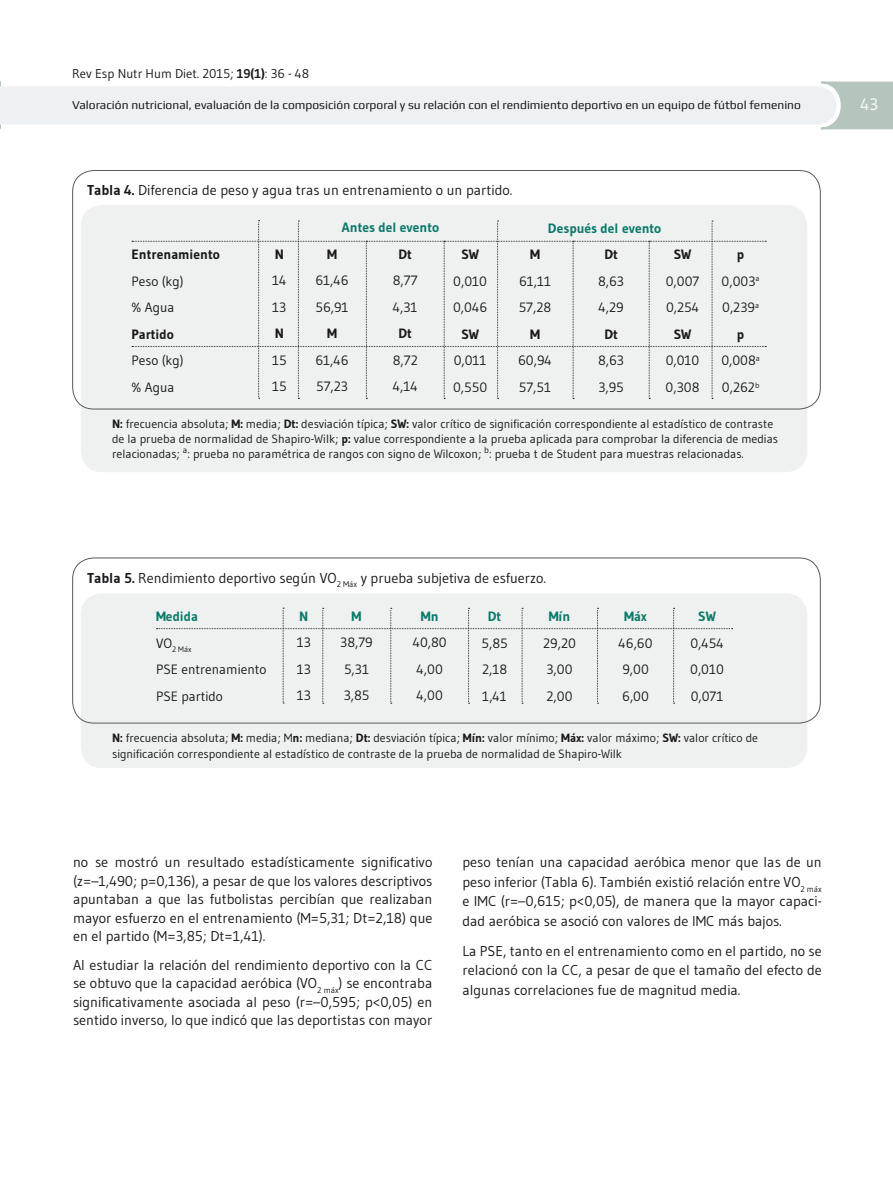
<style>
.page{position:relative;width:893px;height:1191px;background:#fff}
.page>*{position:absolute;margin:0;border:0;box-sizing:border-box;transform-origin:0 0}
.t1{font:16.5px "Gudea";color:#fff}
.t2{font:14.25px/18.5px "Gudea";color:#1a181b;text-align:justify}
.t3{font:13.5px/26.5px "Gudea";color:#1a181b}
.t4{font:700 13.5px "Gudea";color:#0a7969}
.t5{font:700 13.5px "Gudea";color:#1a181b}
.t6{font:12.75px "Gudea";color:#1a181b}
.t7{font:12px/15px "Gudea";color:#1a181b}
.t8{font:12px "Play";color:#1a181b}
.t9{font:7.8px "Gudea";color:#1a181b}
.s1{font-weight:700}
</style>
<div class="page">
<svg style="left:0;top:81px;width:893px;height:49px"></svg>
<div style="left:81px;top:205px;width:726px;height:267px;background:#eef1f0;border-radius:21px"></div>
<div style="left:72px;top:170px;width:749px;height:239px;border:1px solid #59595b;border-radius:21px"></div>
<svg style="left:132px;top:220px;width:634px;height:179px"></svg>
<div style="left:81px;top:593px;width:726px;height:175px;background:#eef1f0;border-radius:21px"></div>
<div style="left:72px;top:557px;width:749px;height:166px;border:1px solid #59595b;border-radius:21px"></div>
<svg style="left:156px;top:608px;width:577px;height:96px"></svg>
<p class="t6" style="left:72px;top:65px;width:238px">Rev Esp Nutr Hum Diet. 2015; <span class="s1">19(1)</span>: 36 - 48</p>
<p class="t8" style="left:72px;top:98px;width:730px">Valoración nutricional, evaluación de la composición corporal y su relación con el rendimiento deportivo en un equipo de fútbol femenino</p>
<p class="t1" style="left:860px;top:94px;width:19px">43</p>
<p class="t2" style="left:87px;top:181px;width:427px"><span class="s1">Tabla 4.</span> Diferencia de peso y agua tras un entrenamiento o un partido.</p>
<p class="t5" style="left:132px;top:246px;width:90px">Entrenamiento</p>
<p class="t3" style="left:132px;top:267px;width:53px">Peso (kg) % Agua</p>
<p class="t5" style="left:132px;top:325px;width:44px">Partido</p>
<p class="t3" style="left:132px;top:347px;width:53px">Peso (kg) % Agua</p>
<p class="t5" style="left:275px;top:246px;width:11px">N</p>
<p class="t3" style="left:272px;top:267px;width:16px">14<br>13</p>
<p class="t5" style="left:275px;top:325px;width:11px">N</p>
<p class="t3" style="left:272px;top:347px;width:16px">15<br>15</p>
<p class="t4" style="left:342px;top:219px;width:99px">Antes del evento</p>
<p class="t4" style="left:548px;top:219px;width:115px">Después del evento</p>
<p class="t5" style="left:327px;top:246px;width:11px">M</p>
<p class="t3" style="left:315px;top:267px;width:35px">61,46<br>56,91</p>
<p class="t5" style="left:327px;top:325px;width:11px">M</p>
<p class="t3" style="left:315px;top:347px;width:35px">61,46<br>57,23</p>
<p class="t5" style="left:399px;top:246px;width:15px">Dt</p>
<p class="t3" style="left:393px;top:267px;width:26px">8,77<br>4,31</p>
<p class="t5" style="left:399px;top:325px;width:15px">Dt</p>
<p class="t3" style="left:393px;top:347px;width:26px">8,72<br>4,14</p>
<p class="t5" style="left:461px;top:246px;width:19px">SW</p>
<p class="t3" style="left:453px;top:268px;width:36px">0,010<br>0,046</p>
<p class="t5" style="left:461px;top:326px;width:19px">SW</p>
<p class="t3" style="left:453px;top:347px;width:36px">0,011<br>0,550</p>
<p class="t5" style="left:530px;top:246px;width:11px">M</p>
<p class="t3" style="left:519px;top:268px;width:34px">61,11<br>57,28</p>
<p class="t5" style="left:530px;top:326px;width:11px">M</p>
<p class="t3" style="left:518px;top:347px;width:35px">60,94<br>57,51</p>
<p class="t5" style="left:604px;top:246px;width:15px">Dt</p>
<p class="t3" style="left:598px;top:268px;width:27px">8,63<br>4,29</p>
<p class="t5" style="left:604px;top:326px;width:15px">Dt</p>
<p class="t3" style="left:598px;top:347px;width:27px">8,63<br>3,95</p>
<p class="t5" style="left:674px;top:246px;width:19px">SW</p>
<p class="t3" style="left:666px;top:268px;width:35px">0,007<br>0,254</p>
<p class="t5" style="left:674px;top:326px;width:19px">SW</p>
<p class="t3" style="left:666px;top:347px;width:35px">0,010<br>0,308</p>
<p class="t3" style="left:721px;top:241px;width:40px;text-align:center"><span class="s1">p<br></span>0,003<sup>a<br></sup>0,239<sup>a </sup><span class="s1">p<br></span>0,008<sup>a<br></sup>0,262<sup>b</sup></p>
<p class="t7" style="left:112px;top:416px;width:667px"><span class="s1">N:</span> frecuencia absoluta; <span class="s1">M:</span> media; <span class="s1">Dt:</span> desviación típica; <span class="s1">SW:</span> valor crítico de significación correspondiente al estadístico de contraste de la prueba de normalidad de Shapiro-Wilk; <span class="s1">p:</span> value correspondiente a la prueba aplicada para comprobar la diferencia de medias relacionadas; <sup>a</sup>: prueba no paramétrica de rangos con signo de Wilcoxon; <sup>b</sup>: prueba t de Student para muestras relacionadas.</p>
<p class="t2" style="left:87px;top:568px;width:460px"><span class="s1">Tabla 5.</span> Rendimiento deportivo según VO<sub>2</sub> <sub>Máx</sub> y prueba subjetiva de esfuerzo.</p>
<p class="t4" style="left:156px;top:608px;width:43px">Medida</p>
<p class="t9" style="left:156px;top:644px;width:37px"><sup>VO</sup>2 Máx</p>
<p class="t3" style="left:156px;top:656px;width:112px">PSE entrenamiento<br>PSE partido</p>
<p class="t4" style="left:299px;top:608px;width:11px">N</p>
<p class="t3" style="left:297px;top:629px;width:16px;text-align:justify">13<br>13<br>13</p>
<p class="t4" style="left:352px;top:608px;width:11px">M</p>
<p class="t3" style="left:340px;top:629px;width:34px">38,79<br>5,31<br>3,85</p>
<p class="t4" style="left:421px;top:608px;width:19px">Mn</p>
<p class="t3" style="left:413px;top:629px;width:36px">40,80<br>4,00<br>4,00</p>
<p class="t4" style="left:488px;top:608px;width:15px">Dt</p>
<p class="t3" style="left:482px;top:629px;width:28px;text-align:justify">5,85<br>2,18<br>1,41</p>
<p class="t4" style="left:549px;top:608px;width:23px">Mín</p>
<p class="t3" style="left:543px;top:629px;width:34px">29,20<br>3,00<br>2,00</p>
<p class="t4" style="left:624px;top:608px;width:24px">Máx</p>
<p class="t3" style="left:619px;top:629px;width:35px">46,60<br>9,00<br>6,00</p>
<p class="t4" style="left:698px;top:608px;width:19px">SW</p>
<p class="t3" style="left:690px;top:629px;width:35px;text-align:justify">0,454<br>0,010<br>0,071</p>
<p class="t7" style="left:112px;top:730px;width:647px"><span class="s1">N:</span> frecuencia absoluta; <span class="s1">M:</span> media; M<span class="s1">n:</span> mediana; <span class="s1">Dt:</span> desviación típica; <span class="s1">Mín:</span> valor mínimo; <span class="s1">Máx:</span> valor máximo; <span class="s1">SW:</span> valor crítico de significación correspondiente al estadístico de contraste de la prueba de normalidad de Shapiro-Wilk</p>
<p class="t2" style="left:73px;top:853px;width:361px">no se mostró un resultado estadísticamente significativo (z=–1,490; p=0,136), a pesar de que los valores descriptivos apuntaban a que las futbolistas percibían que realizaban mayor esfuerzo en el entrenamiento (M=5,31; Dt=2,18) que en el partido (M=3,85; Dt=1,41).</p>
<p class="t2" style="left:73px;top:955px;width:361px">Al estudiar la relación del rendimiento deportivo con la CC se obtuvo que la capacidad aeróbica (VO<sub>2</sub> <sub>máx</sub>) se encontraba significativamente asociada al peso (r=–0,595; p&lt;0,05) en sentido inverso, lo que indicó que las deportistas con mayor</p>
<p class="t2" style="left:462px;top:852px;width:361px;line-height:19.5px">peso tenían una capacidad aeróbica menor que las de un peso inferior (Tabla 6). También existió relación entre VO<sub>2</sub> <sub>máx </sub>e IMC (r=–0,615; p&lt;0,05), de manera que la mayor capaci&shy;dad aeróbica se asoció con valores de IMC más bajos.</p>
<p class="t2" style="left:462px;top:941px;width:361px;line-height:19.5px">La PSE, tanto en el entrenamiento como en el partido, no se relacionó con la CC, a pesar de que el tamaño del efecto de algunas correlaciones fue de magnitud media.</p>
</div>
